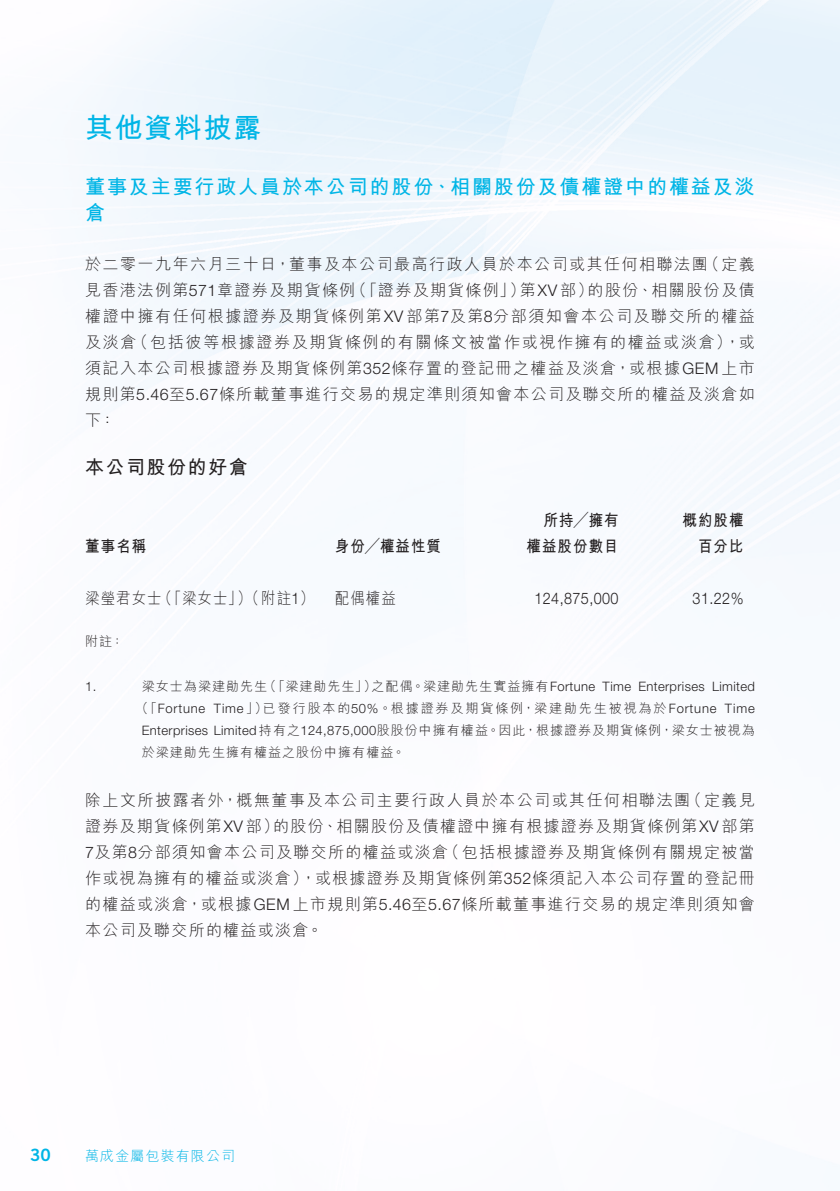
<style>
.page{position:relative;width:840px;height:1191px;background:#fff}
.page>*{position:absolute;margin:0;border:0;box-sizing:border-box;transform-origin:0 0}
.t1{font:700 28px "M Hei HK";letter-spacing:.055em;color:#00b5e6}
.t2{font:700 20px/26px "M Hei HK";letter-spacing:.095em;color:#00b5e6}
.t3{font:700 19px "M Hei HK";letter-spacing:.08em;color:#231f20}
.t4{font:17px "Trade Gothic LT Std Bd 2";color:#00b5e6}
.t5{font:300 16px/26px "M Hei HK";letter-spacing:.09em;color:#231f20}
.t6{font:700 16px/26px "M Hei HK";letter-spacing:.08em;color:#231f20;text-align:right;scale:.9 1}
.t7{font:300 16px "M Hei HK";letter-spacing:.09em;color:#231f20;scale:.9 1}
.t8{font:300 16px "Helvetica Neue LT Std";letter-spacing:.03em;color:#231f20;scale:.9 1}
.t9{font:300 14px "M Hei HK";letter-spacing:.08em;color:#00b5e6}
.t10{font:300 13px/22px "M Hei HK";letter-spacing:.08em;color:#231f20}
.t11{font:300 13px "M Hei HK";letter-spacing:.145em;color:#231f20}
.t12{font:300 13px "Helvetica Neue LT Std";letter-spacing:.03em;color:#231f20}
.t13{font:300 13px "Helvetica Neue LT Std";letter-spacing:.06em;color:#231f20}
.s1{font-family:"Helvetica Neue LT Std"}
.s2{font-family:"M Hei HK"}
</style>
<div class="page">
<h1 class="t1" style="left:85px;top:108px;width:177px">其他資料披露</h1>
<p class="t2" style="left:85px;top:172px;width:670px">董事及主要行政人員於本公司的股份、相關股份及債權證中的權益及淡倉</p>
<p class="t5" style="left:703px;top:250px;width:53px">（定義</p>
<p class="t5" style="left:587px;top:250px;width:169px;text-indent:-502px">於二零一九年六月三十日，董事及本公司最高行政人員於本公司或其任何相聯法團<br>的股份、相關股份及債</p>
<p class="t5" style="left:351px;top:276px;width:176px">（「證券及期貨條例」）</p>
<p class="t5" style="left:519px;top:276px;width:75px">第<span class="s1">XV</span>部）</p>
<p class="t5" style="left:85px;top:276px;width:271px">見香港法例第<span class="s1">571</span>章證券及期貨條例</p>
<p class="t5" style="left:85px;top:302px;width:671px">權證中擁有任何根據證券及期貨條例第<span class="s1">XV</span>部第<span class="s1">7</span>及第<span class="s1">8</span>分部須知會本公司及聯交所的權益</p>
<p class="t5" style="left:132px;top:328px;width:623px">（包括彼等根據證券及期貨條例的有關條文被當作或視作擁有的權益或淡倉 ，）或</p>
<p class="t5" style="left:85px;top:328px;width:671px">及淡倉<br>須記入本公司根據證券及期貨條例第<span class="s1">352</span>條存置的登記冊之權益及淡倉，或根據<span class="s1">GEM</span>上市規則第<span class="s1">5.46</span>至<span class="s1">5.67</span>條所載董事進行交易的規定準則須知會本公司及聯交所的權益及淡倉如下：</p>
<p class="t3" style="left:85px;top:453px;width:164px">本公司股份的好倉</p>
<p class="t6" style="left:85px;top:532px;width:69px">董事名稱</p>
<p class="t6" style="left:334px;top:532px;width:119px">身份╱權益性質</p>
<p class="t7" style="left:158px;top:590px;width:175px">（「梁女士」）（附註 ）<span class="s1">1</span></p>
<p class="t7" style="left:85px;top:590px;width:86px">梁瑩君女士</p>
<p class="t10" style="left:85px;top:630px;width:40px">附註：</p>
<p class="t7" style="left:334px;top:590px;width:69px">配偶權益</p>
<p class="t6" style="left:526px;top:506px;width:104px">所持╱擁有權益股份數目</p>
<p class="t6" style="left:682px;top:506px;width:69px">概約股權百分比</p>
<p class="t8" style="left:692px;top:589px;width:58px">31.22%</p>
<p class="t8" style="left:534px;top:589px;width:95px">124,875,000</p>
<p class="t12" style="left:85px;top:678px;width:13px">1.</p>
<p class="t10" style="left:371px;top:675px;width:225px">之配偶。梁建勛先生實益擁有<span class="s1">Fortune</span></p>
<p class="t10" style="left:263px;top:675px;width:114px">（「梁建勛先生」）</p>
<p class="t10" style="left:142px;top:675px;width:127px">梁女士為梁建勛先生</p>
<p class="t12" style="left:602px;top:678px;width:30px">Time</p>
<p class="t12" style="left:638px;top:678px;width:68px">Enterprises</p>
<p class="t12" style="left:711px;top:678px;width:44px">Limited</p>
<p class="t13" style="left:135px;top:700px;width:71px"><span class="s2">（「</span>Fortune</p>
<p class="t10" style="left:142px;top:719px;width:614px"><span class="s1">Enterprises Limited</span>持有之<span class="s1">124,875,000</span>股股份中擁有權益。因此，根據證券及期貨條例，梁女士被視為於梁建勛先生擁有權益之股份中擁有權益。</p>
<p class="t5" style="left:685px;top:786px;width:71px">（定義見</p>
<p class="t12" style="left:213px;top:700px;width:55px">Time<span class="s2">」）</span></p>
<p class="t11" style="left:263px;top:702px;width:455px">已發行股本的<span class="s1">50%</span>。根據證券及期貨條例，梁建勛先生被視為於<span class="s1">Fortune</span></p>
<p class="t12" style="left:724px;top:700px;width:31px">Time</p>
<p class="t5" style="left:273px;top:786px;width:483px;text-indent:-188px">除上文所披露者外，概無董事及本公司主要行政人員於本公司或其任何相聯法團<br>的股份、相關股份及債權證中擁有根據證券及期貨條例第<span class="s1">XV</span>部第</p>
<p class="t5" style="left:85px;top:812px;width:195px">證券及期貨條例第<span class="s1">XV</span>部）</p>
<p class="t5" style="left:443px;top:838px;width:312px">（包括根據證券及期貨條例有關規定被當</p>
<p class="t5" style="left:85px;top:838px;width:670px"><span class="s1">7</span>及第<span class="s1">8</span>分部須知會本公司及聯交所的權益或淡倉<br>作或視為擁有的權益或淡倉 ，）或根據證券及期貨條例第<span class="s1">352</span>條須記入本公司存置的登記冊的權益或淡倉，或根據<span class="s1">GEM</span>上市規則第<span class="s1">5.46</span>至<span class="s1">5.67</span>條所載董事進行交易的規定準則須知會本公司及聯交所的權益或淡倉。</p>
<p class="t4" style="left:30px;top:1144px;width:22px">30</p>
<p class="t9" style="left:85px;top:1148px;width:151px">萬成金屬包裝有限公司</p>
</div>
